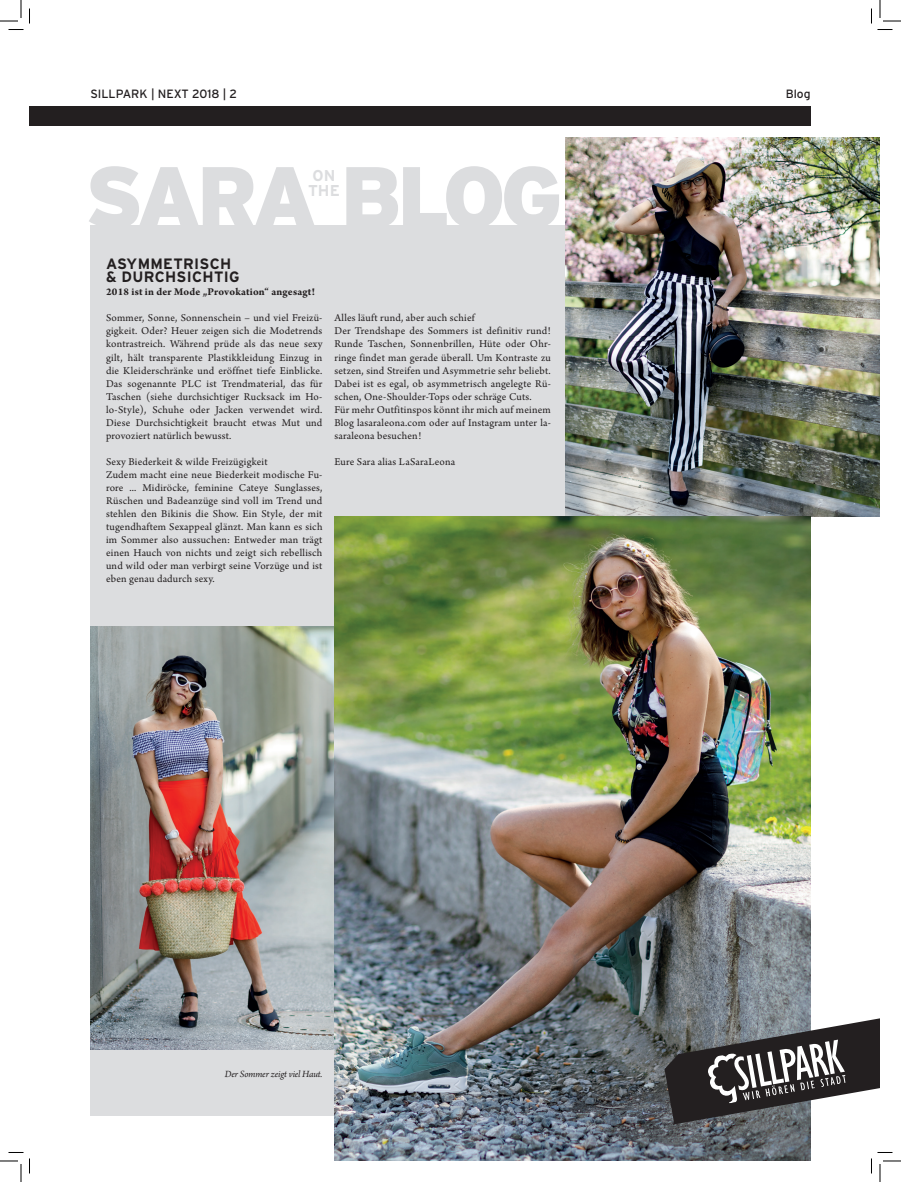
<style>
.page{position:relative;width:901px;height:1182px;background:#fff}
.page>*{position:absolute;margin:0;border:0;box-sizing:border-box;transform-origin:0 0}
.t1{font:900 86.3px "Interstate";letter-spacing:-.065em;color:#dcdddf}
.t2{font:700 15.7px/15.7px "Interstate";color:#dcdddf}
.t3{font:700 15px/13px "Interstate";letter-spacing:.02em;color:#231f20}
.t4{font:12px "Interstate";color:#231f20}
.t5{font:11px/13px "Arno Pro";letter-spacing:.02em;color:#231f20}
.t6{font:700 11px "Arno Pro";letter-spacing:.02em;color:#231f20}
.t7{font:italic 10px "Arno Pro";letter-spacing:-.015em;color:#231f20}
</style>
<div class="page">
<div style="left:90px;top:225px;width:721px;height:890px;background:#dcdddf"></div>
<div style="left:30px;top:106px;width:781px;height:20px;background:#231f20"></div>
<img style="left:90px;top:626px;width:245px;height:423px">
<img style="left:565px;top:137px;width:315px;height:379px">
<img style="left:335px;top:516px;width:476px;height:645px">
<svg style="left:664px;top:1018px;width:216px;height:106px;background:#646365"></svg>
<svg style="left:0;top:0;width:30px;height:30px"></svg>
<svg style="left:0;top:1152px;width:30px;height:30px"></svg>
<svg style="left:871px;top:0;width:30px;height:30px"></svg>
<svg style="left:871px;top:1152px;width:30px;height:30px"></svg>
<p class="t4" style="left:90px;top:87px;width:148px">SILLPARK | NEXT 2018 | 2</p>
<p class="t4" style="left:786px;top:87px;width:26px">Blog</p>
<h1 class="t1" style="left:85px;top:148px;width:479px">SARA BLOG</h1>
<h2 class="t2" style="left:308px;top:167px;width:33px">ON<br>THE</h2>
<h3 class="t3" style="left:106px;top:257px;width:135px">ASYMMETRISCH &amp; DURCHSICHTIG</h3>
<p class="t6" style="left:106px;top:286px;width:211px">2018 ist in der Mode „Provokation“ angesagt!</p>
<p class="t5" style="left:106px;top:312px;width:218px;text-align:justify">Sommer, Sonne, Sonnenschein – und viel Freizü&shy;gigkeit. Oder? Heuer zeigen sich die Modetrends kontrastreich. Während prüde als das neue sexy gilt, hält transparente Plastikkleidung Einzug in die Kleiderschränke und eröffnet tiefe Einblicke.<br>Das sogenannte PLC ist Trendmaterial, das für Taschen (siehe durchsichtiger Rucksack im Ho&shy;lo-Style), Schuhe oder Jacken verwendet wird.<br>Diese Durchsichtigkeit braucht etwas Mut und provoziert natürlich bewusst.</p>
<p class="t5" style="left:106px;top:455px;width:218px">Sexy Biederkeit &amp; wilde Freizügigkeit<br>Zudem macht eine neue Biederkeit modische Fu&shy;rore ... Midiröcke, feminine Cateye Sunglasses, Rüschen und Badeanzüge sind voll im Trend und stehlen den Bikinis die Show. Ein Style, der mit tugendhaftem Sexappeal glänzt. Man kann es sich im Sommer also aussuchen: Entweder man trägt einen Hauch von nichts und zeigt sich rebellisch und wild oder man verbirgt seine Vorzüge und ist eben genau dadurch sexy.</p>
<p class="t5" style="left:334px;top:312px;width:218px">Alles läuft rund, aber auch schief<br>Der Trendshape des Sommers ist definitiv rund!<br>Runde Taschen, Sonnenbrillen, Hüte oder Ohr&shy;ringe findet man gerade überall. Um Kontraste zu setzen, sind Streifen und Asymmetrie sehr beliebt.<br>Dabei ist es egal, ob asymmetrisch angelegte Rü&shy;schen, One-Shoulder-Tops oder schräge Cuts.<br>Für mehr Outfitinspos könnt ihr mich auf meinem Blog lasaraleona.com oder auf Instagram unter la&shy;saraleona besuchen!</p>
<p class="t5" style="left:334px;top:455px;width:122px">Eure Sara alias LaSaraLeona</p>
<p class="t7" style="left:225px;top:1068px;width:99px">Der Sommer zeigt viel Haut.</p>
</div>
